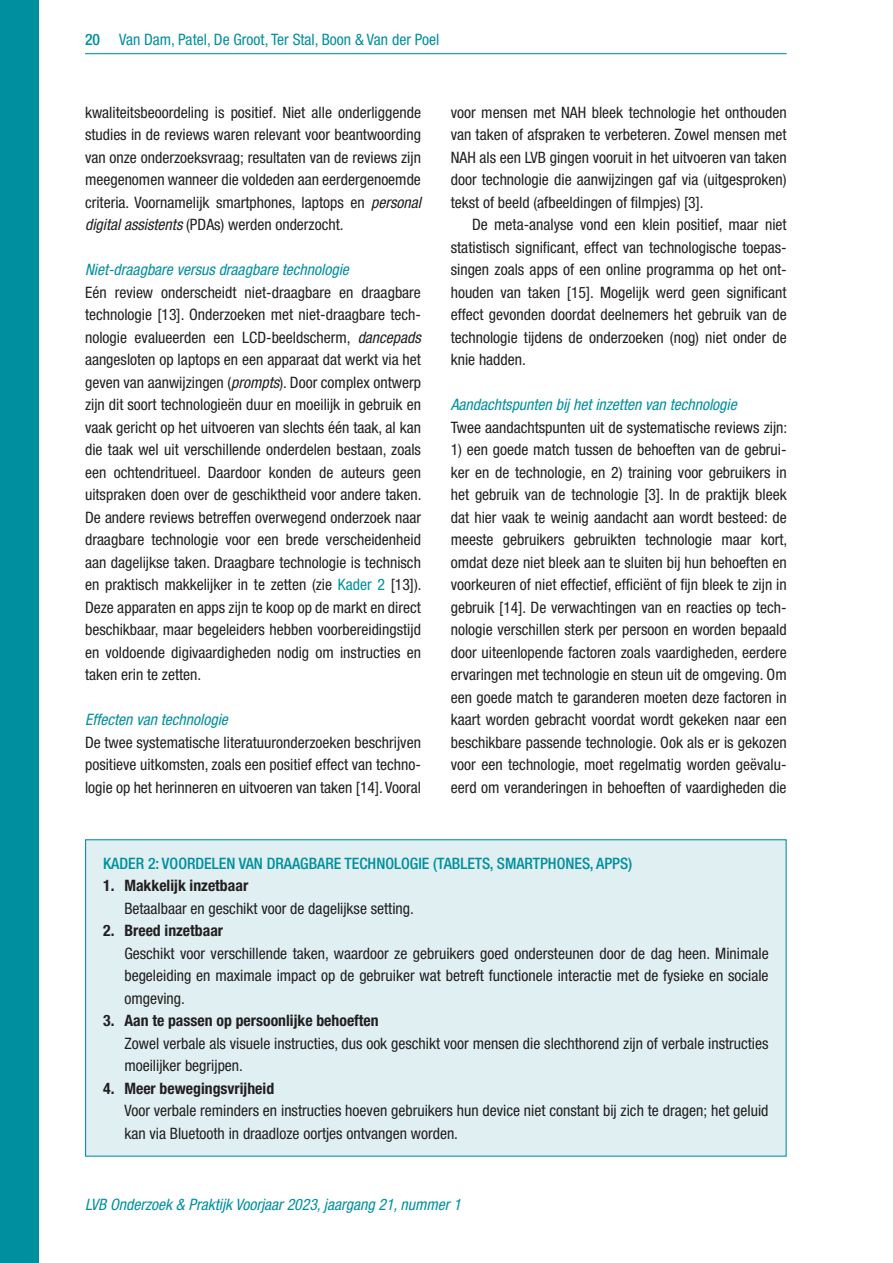
<style>
.page{position:relative;width:893px;height:1263px;background:#fff}
.page>*{position:absolute;margin:0;border:0;box-sizing:border-box;transform-origin:0 0}
.t1{font:condensed 15.75px/22.5px "Helvetica Neue LT Std";color:#231f20;text-align:justify}
.t2{font:italic condensed 15.75px "Helvetica Neue LT Std";color:#008f9f}
.t3{font:700 condensed 15.75px "Helvetica Neue LT Std";color:#231f20}
.t4{font:500 condensed 15.75px "Helvetica Neue LT Std";color:#008f9f}
.t5{font:condensed 15.75px "Helvetica Neue LT Std";color:#008f9f}
.s1{font-weight:500}
.s2{font-style:italic}
.s3{color:#008f9f}
</style>
<div class="page">
<hr style="left:85px;top:53px;width:702px;height:1px;background:#008f9f">
<div style="left:0;top:0;width:38px;height:1263px;background:#008f9f"></div>
<div style="left:86px;top:840px;width:700px;height:316px;background:#dfeff2"></div>
<p class="t5" style="left:85px;top:31px;width:356px"><span class="s1">20</span> Van Dam, Patel, De Groot, Ter Stal, Boon &amp; Van der Poel</p>
<p class="t1" style="left:85px;top:101px;width:337px">kwaliteitsbeoordeling is positief. Niet alle onderliggende studies in de reviews waren relevant voor beantwoording van onze onderzoeksvraag; resultaten van de reviews zijn meegenomen wanneer die voldeden aan eerdergenoemde criteria. Voornamelijk smartphones, laptops en <span class="s2">personal digital assistents</span> (PDAs) werden onderzocht.</p>
<p class="t2" style="left:85px;top:260px;width:265px">Niet-draagbare versus draagbare technologie</p>
<p class="t1" style="left:85px;top:281px;width:338px">Eén review onderscheidt niet-draagbare en draagbare technologie [13]. Onderzoeken met niet-draagbare tech&shy;nologie evalueerden een LCD-beeldscherm, <span class="s2">dancepads </span>aangesloten op laptops en een apparaat dat werkt via het geven van aanwijzingen (<span class="s2">prompts</span>). Door complex ontwerp zijn dit soort technologieën duur en moeilijk in gebruik en vaak gericht op het uitvoeren van slechts één taak, al kan die taak wel uit verschillende onderdelen bestaan, zoals een ochtendritueel. Daardoor konden de auteurs geen uitspraken doen over de geschiktheid voor andere taken.<br>De andere reviews betreffen overwegend onderzoek naar draagbare technologie voor een brede verscheidenheid aan dagelijkse taken. Draagbare technologie is technisch en praktisch makkelijker in te zetten (zie <span class="s3">Kader 2</span> [13]).<br>Deze apparaten en apps zijn te koop op de markt en direct beschikbaar, maar begeleiders hebben voorbereidingstijd en voldoende digivaardigheden nodig om instructies en taken erin te zetten.</p>
<p class="t2" style="left:85px;top:711px;width:144px">Effecten van technologie</p>
<p class="t1" style="left:85px;top:731px;width:337px">De twee systematische literatuuronderzoeken beschrijven positieve uitkomsten, zoals een positief effect van techno&shy;logie op het herinneren en uitvoeren van taken [14]. Vooral</p>
<p class="t1" style="left:451px;top:101px;width:337px">voor mensen met NAH bleek technologie het onthouden van taken of afspraken te verbeteren. Zowel mensen met NAH als een LVB gingen vooruit in het uitvoeren van taken door technologie die aanwijzingen gaf via (uitgesproken) tekst of beeld (afbeeldingen of filmpjes) [3].</p>
<p class="t1" style="left:451px;top:213px;width:337px;text-indent:21px">De meta-analyse vond een klein positief, maar niet statistisch significant, effect van technologische toepas&shy;singen zoals apps of een online programma op het ont&shy;houden van taken [15]. Mogelijk werd geen significant effect gevonden doordat deelnemers het gebruik van de technologie tijdens de onderzoeken (nog) niet onder de knie hadden.</p>
<p class="t2" style="left:451px;top:396px;width:287px">Aandachtspunten bij het inzetten van technologie</p>
<p class="t1" style="left:451px;top:416px;width:338px">Twee aandachtspunten uit de systematische reviews zijn:</p>
<p class="t1" style="left:451px;top:438px;width:338px">1) een goede match tussen de behoeften van de gebrui&shy;ker en de technologie, en 2) training voor gebruikers in het gebruik van de technologie [3]. In de praktijk bleek dat hier vaak te weinig aandacht aan wordt besteed: de meeste gebruikers gebruikten technologie maar kort, omdat deze niet bleek aan te sluiten bij hun behoeften en voorkeuren of niet effectief, efficiënt of fijn bleek te zijn in gebruik [14]. De verwachtingen van en reacties op tech&shy;nologie verschillen sterk per persoon en worden bepaald door uiteenlopende factoren zoals vaardigheden, eerdere ervaringen met technologie en steun uit de omgeving. Om een goede match te garanderen moeten deze factoren in kaart worden gebracht voordat wordt gekeken naar een beschikbare passende technologie. Ook als er is gekozen voor een technologie, moet regelmatig worden geëvalu&shy;eerd om veranderingen in behoeften of vaardigheden die</p>
<p class="t4" style="left:103px;top:853px;width:191px">KADER 2: VOORDELEN VAN DRAAGBA</p>
<p class="t4" style="left:325px;top:853px;width:280px">RE TECHNOLOGIE (TABLETS, SMARTPHONES, APPS</p>
<p class="t4" style="left:628px;top:853px;width:6px">)</p>
<p class="t3" style="left:103px;top:876px;width:147px">1. Makkelijk inzetbaar</p>
<p class="t1" style="left:124px;top:897px;width:291px">Betaalbaar en geschikt voor de dagelijkse setting.</p>
<p class="t3" style="left:103px;top:921px;width:122px">2. Breed inzetbaar</p>
<p class="t1" style="left:124px;top:942px;width:646px">Geschikt voor verschillende taken, waardoor ze gebruikers goed ondersteunen door de dag heen. Minimale begeleiding en maximale impact op de gebruiker wat betreft functionele interactie met de fysieke en sociale omgeving.</p>
<p class="t3" style="left:103px;top:1011px;width:277px">3. Aan te passen op persoonlijke behoeften</p>
<p class="t1" style="left:124px;top:1032px;width:646px">Zowel verbale als visuele instructies, dus ook geschikt voor mensen die slechthorend zijn of verbale instructies moeilijker begrijpen.</p>
<p class="t3" style="left:103px;top:1078px;width:173px">4. Meer bewegingsvrijheid</p>
<p class="t1" style="left:124px;top:1099px;width:646px">Voor verbale reminders en instructies hoeven gebruikers hun device niet constant bij zich te dragen; het geluid kan via Bluetooth in draadloze oortjes ontvangen worden.</p>
<p class="t2" style="left:85px;top:1196px;width:377px">LVB Onderzoek &amp; Praktijk Voorjaar 2023, jaargang 21, nummer 1</p>
</div>
